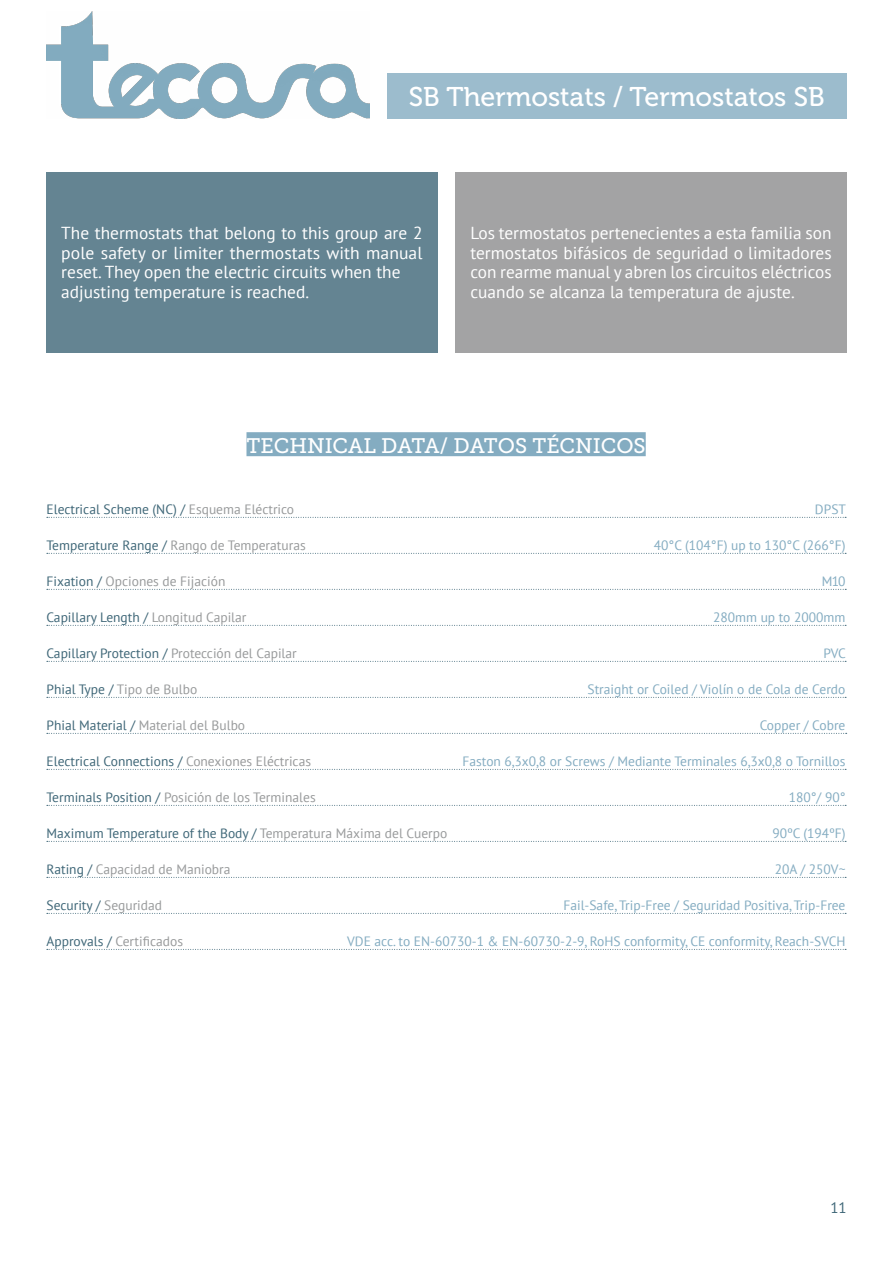
<style>
.page{position:relative;width:893px;height:1263px;background:#fff}
.page>*{position:absolute;margin:0;border:0;box-sizing:border-box;transform-origin:0 0}
.t1{font:27px "Museo 500";color:#fff}
.t2{font:21px "Museo Slab 500";color:#fff}
.t3{font:17.4px/19.5px "PT Sans";color:#fff}
.t4{font:15px "PT Sans";color:#3e6677}
.t5{font:13.5px "PT Sans";color:#84acc1}
.t6{font:13.5px "PT Sans";color:#3e6677}
.t7{font:13.5px "PT Sans";color:#989a9b}
.s1{color:#989a9b}
.s2{color:#3e6677}
</style>
<div class="page">
<img style="left:46px;top:12px;width:323px;height:106px">
<div style="left:387px;top:73px;width:460px;height:45px;background:#9cbccd"></div>
<div style="left:46px;top:172px;width:391px;height:180px;background:#648492"></div>
<div style="left:455px;top:172px;width:392px;height:180px;background:#a3a3a4"></div>
<svg style="left:47px;top:517px;width:799px;height:1px"></svg>
<svg style="left:47px;top:553px;width:799px;height:1px"></svg>
<svg style="left:47px;top:589px;width:799px;height:1px"></svg>
<svg style="left:47px;top:625px;width:799px;height:1px"></svg>
<svg style="left:47px;top:661px;width:799px;height:1px"></svg>
<svg style="left:47px;top:697px;width:799px;height:1px"></svg>
<svg style="left:47px;top:733px;width:800px;height:1px"></svg>
<svg style="left:47px;top:769px;width:799px;height:1px"></svg>
<svg style="left:47px;top:805px;width:799px;height:1px"></svg>
<svg style="left:47px;top:841px;width:799px;height:1px"></svg>
<svg style="left:47px;top:877px;width:799px;height:1px"></svg>
<svg style="left:47px;top:913px;width:799px;height:1px"></svg>
<svg style="left:47px;top:949px;width:799px;height:1px"></svg>
<div style="left:246px;top:432px;width:400px;height:24px;background:#84acc1"></div>
<h1 class="t1" style="left:409px;top:82px;width:418px">SB Thermostats / Termostatos SB</h1>
<p class="t3" style="left:61px;top:223px;width:363px">The thermostats that belong to this group are 2 pole safety or limiter thermostats with manual reset. They open the electric circuits when the adjusting temperature is reached.</p>
<p class="t3" style="left:470px;top:223px;width:363px;text-align:justify">Los termostatos pertenecientes a esta familia son termostatos bifásicos de seguridad o limitadores con rearme manual y abren los circuitos eléctricos cuando se alcanza la temperatura de ajuste.</p>
<p class="t2" style="left:246px;top:434px;width:401px">TECHNICAL DATA/ DATOS TÉCNICOS</p>
<p class="t6" style="left:47px;top:501px;width:249px">Electrical Scheme (NC) / <span class="s1">Esquema Eléctrico</span></p>
<p class="t5" style="left:815px;top:501px;width:33px">DPST</p>
<p class="t7" style="left:47px;top:537px;width:261px"><span class="s2">Temperature Range /</span> Rango de Temperaturas</p>
<p class="t5" style="left:654px;top:537px;width:193px">40°C (104°F) up to 130°C (266°F)</p>
<p class="t7" style="left:47px;top:573px;width:181px"><span class="s2">Fixation /</span> Opciones de Fijación</p>
<p class="t5" style="left:822px;top:573px;width:25px">M10</p>
<p class="t6" style="left:47px;top:609px;width:202px">Capillary Length / <span class="s1">Longitud Capilar</span></p>
<p class="t5" style="left:713px;top:609px;width:134px">280mm up to 2000mm</p>
<p class="t6" style="left:47px;top:645px;width:252px">Capillary Protection / <span class="s1">Protección del Capilar</span></p>
<p class="t5" style="left:823px;top:645px;width:24px">PVC</p>
<p class="t7" style="left:47px;top:681px;width:152px"><span class="s2">Phial Type /</span> Tipo de Bulbo</p>
<p class="t5" style="left:588px;top:681px;width:259px">Straight or Coiled / Violín o de Cola de Cerdo</p>
<p class="t7" style="left:47px;top:717px;width:200px"><span class="s2">Phial Material /</span> Material del Bulbo</p>
<p class="t5" style="left:760px;top:717px;width:87px">Copper / Cobre</p>
<p class="t6" style="left:47px;top:753px;width:266px">Electrical Connections / <span class="s1">Conexiones Eléctricas</span></p>
<p class="t5" style="left:463px;top:753px;width:384px">Faston 6,3x0,8 or Screws / Mediante Terminales 6,3x0,8 o Tornillos</p>
<p class="t7" style="left:47px;top:789px;width:271px"><span class="s2">Terminals Position /</span> Posición de los Terminales</p>
<p class="t5" style="left:789px;top:789px;width:58px">180°/ 90°</p>
<p class="t6" style="left:47px;top:825px;width:402px">Maximum Temperature of the Body / <span class="s1">Temperatura Máxima del Cuerpo</span></p>
<p class="t5" style="left:773px;top:825px;width:74px">90ºC (194ºF)</p>
<p class="t7" style="left:47px;top:861px;width:186px"><span class="s2">Rating /</span> Capacidad de Maniobra</p>
<p class="t5" style="left:775px;top:861px;width:72px">20A / 250V~</p>
<p class="t6" style="left:47px;top:897px;width:117px">Security / <span class="s1">Seguridad</span></p>
<p class="t5" style="left:563px;top:897px;width:284px">Fail-Safe, Trip-Free / Seguridad Positiva, Trip-Free</p>
<p class="t7" style="left:47px;top:933px;width:138px"><span class="s2">Approvals /</span> Certificados</p>
<p class="t5" style="left:347px;top:933px;width:500px">VDE acc. to EN-60730-1 &amp; EN-60730-2-9, RoHS conformity, CE conformity, Reach-SVCH</p>
<p class="t4" style="left:830px;top:1198px;width:18px">11</p>
</div>
